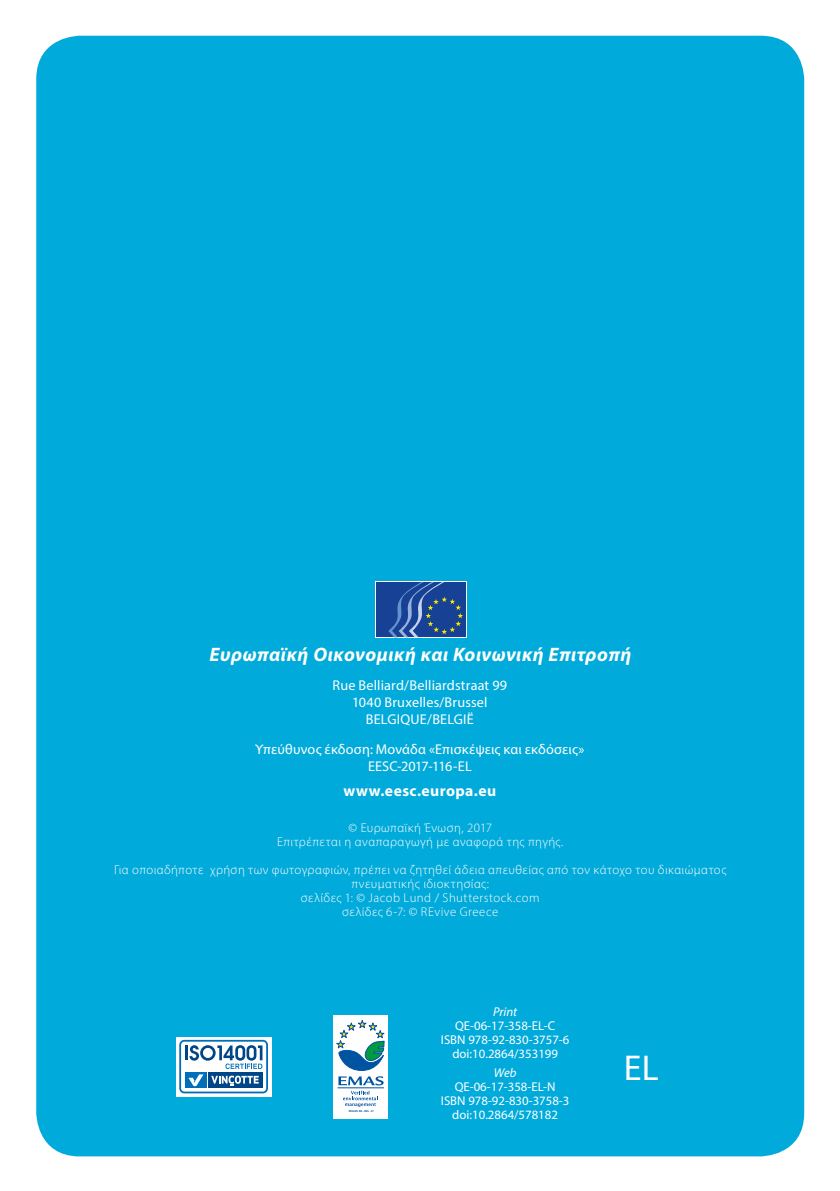
<style>
.page{position:relative;width:840px;height:1191px;background:#fff}
.page>*{position:absolute;margin:0;border:0;box-sizing:border-box;transform-origin:0 0}
.t1{font:36px "Myriad Pro";color:#fff}
.t2{font:italic 700 19.6px "Myriad Pro";letter-spacing:.03em;color:#fff}
.t3{font:700 15.6px "Myriad Pro";letter-spacing:.03em;color:#fff}
.t4{font:14.2px/17px "Myriad Pro";letter-spacing:.01em;color:#fff;text-align:center}
.t5{font:300 12.8px/14px "Myriad Pro";letter-spacing:.035em;color:#fff;text-align:center}
.t6{font:12.8px/14.2px "Myriad Pro";color:#fff;text-align:center}
.t7{font:italic 12.8px "Myriad Pro";color:#fff}
.t8{font:700 2.8px "Arial";color:#0053a1;scale:.85 1}
</style>
<div class="page">
<div style="left:36px;top:35px;width:769px;height:1122px;background:#00aada"></div>
<h2 class="t2" style="left:209px;top:642px;width:423px">Ευρωπαϊκή Οικονομική και Κοινωνική Επιτροπή</h2>
<p class="t4" style="left:332px;top:677px;width:176px">Rue Belliard/Belliardstraat 99<br>1040 Bruxelles/Brussel<br>BELGIQUE/BELGIË</p>
<p class="t4" style="left:255px;top:740px;width:330px">Υπεύθυνος έκδοση: Μονάδα «Επισκέψεις και εκδόσεις»<br>EESC-2017-116-EL</p>
<p class="t3" style="left:343px;top:780px;width:154px">www.eesc.europa.eu</p>
<p class="t5" style="left:277px;top:820px;width:288px">© Ευρωπαϊκή Ένωση, 2017<br>Επιτρέπεται η αναπαραγωγή με αναφορά της πηγής.</p>
<p class="t5" style="left:114px;top:862px;width:613px">Για οποιαδήποτε χρήση των φωτογραφιών, πρέπει να ζητηθεί άδεια απευθείας από τον κάτοχο του δικαιώματος πνευματικής ιδιοκτησίας:<br>σελίδες 1: © Jacob Lund / Shutterstock.com<br>σελίδες 6-7: © REvive Greece</p>
<p class="t8" style="left:349px;top:1109px;width:31px">REG.NO. BE - BXL - 27</p>
<p class="t7" style="left:493px;top:1003px;width:26px">Print</p>
<p class="t6" style="left:440px;top:1018px;width:130px">QE-06-17-358-EL-C<br>ISBN 978-92-830-3757-6 doi:10.2864/353199</p>
<p class="t7" style="left:493px;top:1064px;width:24px">Web</p>
<p class="t6" style="left:440px;top:1079px;width:130px">QE-06-17-358-EL-N<br>ISBN 978-92-830-3758-3 doi:10.2864/578182</p>
<h1 class="t1" style="left:623px;top:1045px;width:36px">EL</h1>
</div>
